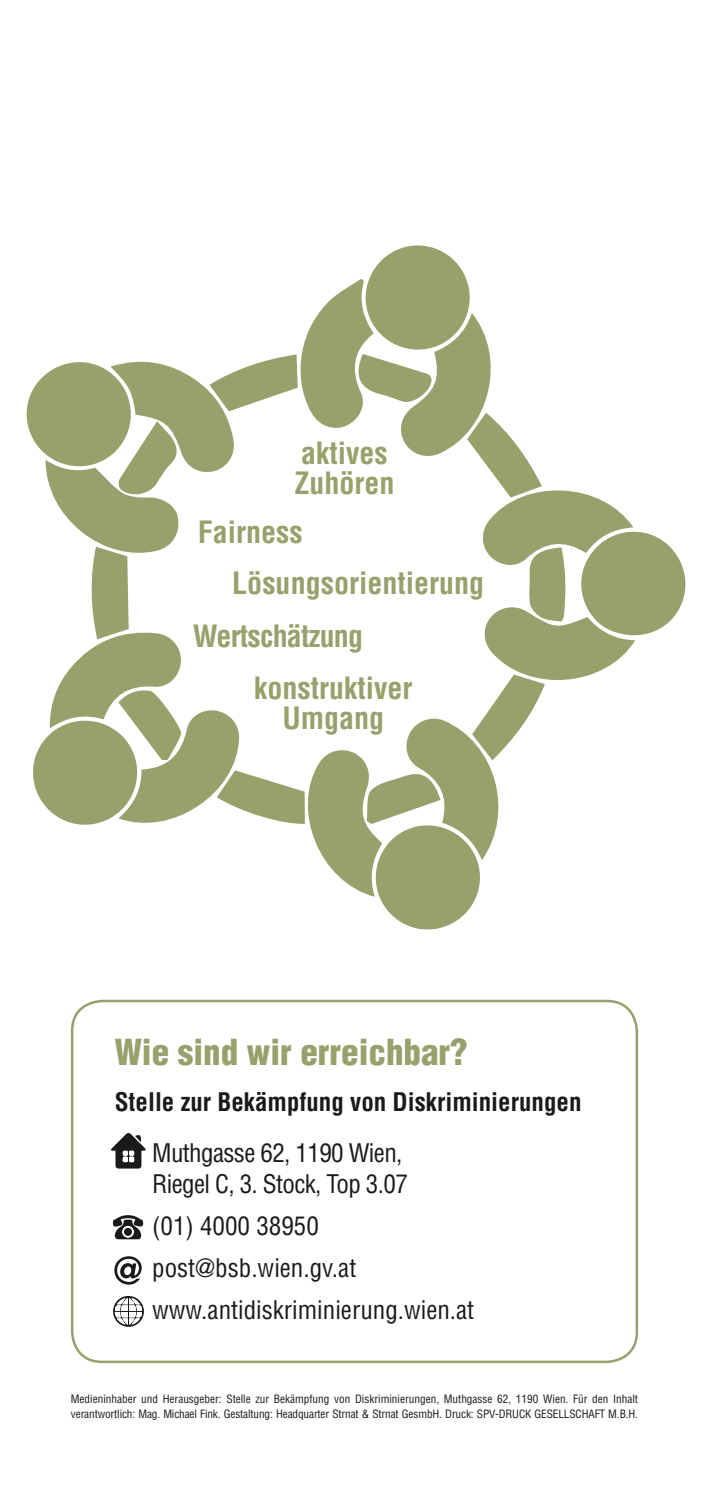
<style>
.page{position:relative;width:709px;height:1489px;background:#fff}
.page>*{position:absolute;margin:0;border:0;box-sizing:border-box;transform-origin:0 0}
.t1{font:900 condensed 35px "Helvetica LT Std";color:#96a16b}
.t2{font:700 condensed 30px/30px "Helvetica LT Std";color:#96a16b}
.t3{font:700 condensed 30px "Helvetica LT Std";letter-spacing:-.025em;color:#96a16b}
.t4{font:condensed 25px/42px "Helvetica LT Std";color:#1a1a18}
.t5{font:condensed 25px/31.2px "Helvetica LT Std";letter-spacing:-.025em;color:#1a1a18}
.t6{font:700 condensed 25px "Helvetica LT Std";color:#1a1a18}
.t7{font:condensed 11.25px/15px "Helvetica LT Std";color:#1a1a18}
</style>
<div class="page">
<div style="left:71px;top:999px;width:567px;height:363px;border:2px solid #96a16b;border-radius:30px"></div>
<svg style="left:26px;top:245px;width:660px;height:685px"></svg>
<svg style="left:111px;top:1132px;width:35px;height:36px"></svg>
<svg style="left:113px;top:1215px;width:31px;height:24px"></svg>
<div style="left:124px;top:1227px;width:8px;height:8px;background:#1a1a18;border-radius:50%"></div>
<svg style="left:114px;top:1256px;width:28px;height:28px"></svg>
<svg style="left:113px;top:1296px;width:31px;height:30px"></svg>
<p class="t2" style="left:294px;top:437px;width:101px">aktives<br>Zuhören</p>
<p class="t2" style="left:198px;top:516px;width:106px">Fairness</p>
<p class="t2" style="left:232px;top:568px;width:253px">Lösungsorientierung</p>
<p class="t3" style="left:193px;top:617px;width:172px">Wertschätzung</p>
<p class="t2" style="left:254px;top:672px;width:160px">konstruktiver</p>
<p class="t2" style="left:282px;top:702px;width:103px">Umgang</p>
<h2 class="t1" style="left:115px;top:1030px;width:354px">Wie sind wir erreichbar?</h2>
<p class="t6" style="left:115px;top:1085px;width:468px">Stelle zur Bekämpfung von Diskriminierungen</p>
<p class="t5" style="left:152px;top:1136px;width:257px">Muthgasse 62, 1190 Wien,<br>Riegel C, 3. Stock, Top 3.07</p>
<p class="t4" style="left:152px;top:1204px;width:323px">(01) 4000 38950 post@bsb.wien.gv.at www.antidiskriminierung.wien.at</p>
<p class="t7" style="left:71px;top:1391px;width:568px">Medieninhaber und Herausgeber: Stelle zur Bekämpfung von Diskriminierungen, Muthgasse 62, 1190 Wien. Für den Inhalt verantwortlich: Mag. Michael Fink. Gestaltung: Headquarter Strnat &amp; Strnat GesmbH. Druck: SPV-DRUCK GESELLSCHAFT M.B.H.</p>
</div>
